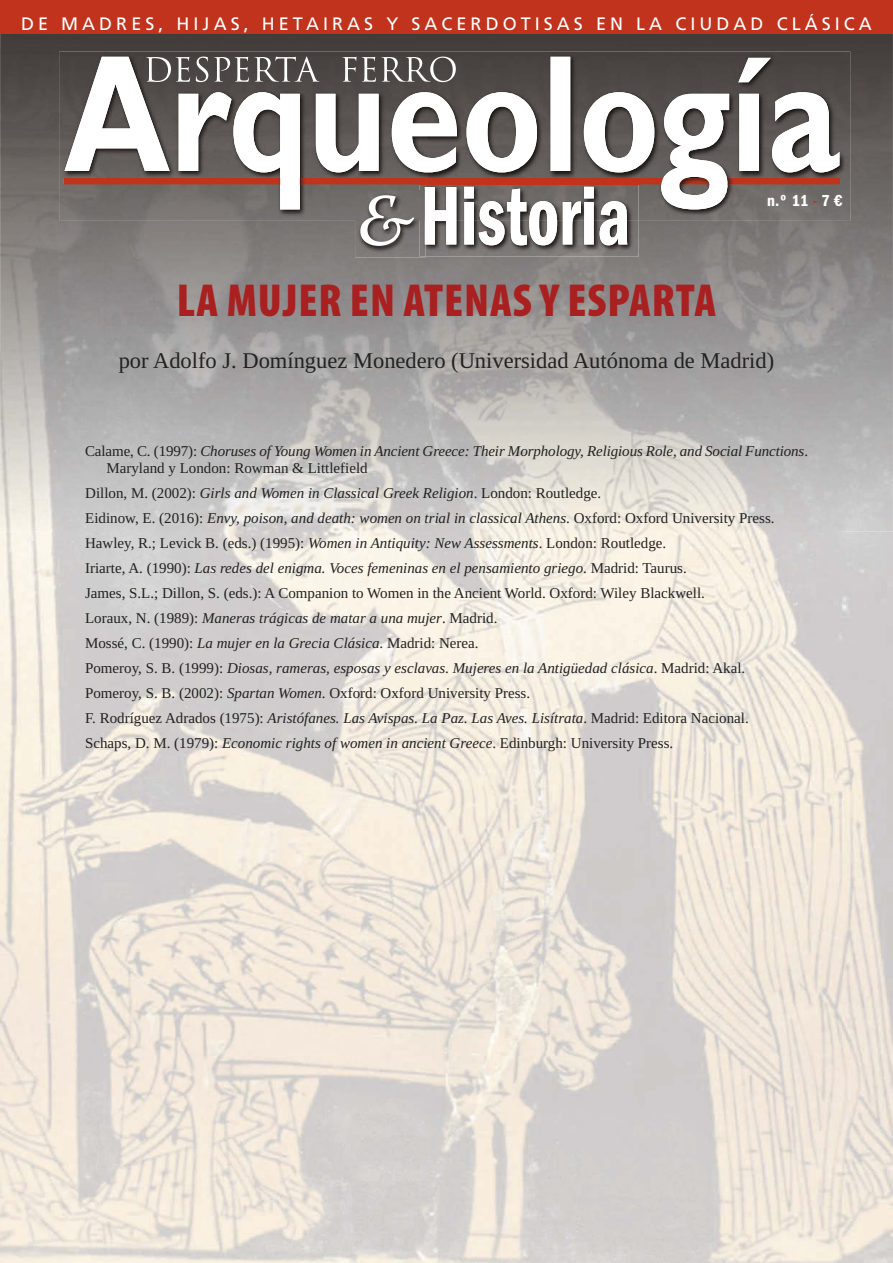
<style>
.page{position:relative;width:893px;height:1263px;background:#fff}
.page>*{position:absolute;margin:0;border:0;box-sizing:border-box;transform-origin:0 0}
.t1{font:900 condensed 46.5px "Myriad Pro";letter-spacing:.02em;color:#a92021}
.t2{font:22.5px "Liberation Serif";color:#222221}
.t3{font:18px "Frutiger LT Std";letter-spacing:.225em;color:#fff}
.t4{font:600 condensed 16.5px "Franklin Gothic LT";color:#fff}
.t5{font:15px/25px "Liberation Serif";color:#222221}
.t6{font:italic 15px/16.5px "Liberation Serif";letter-spacing:-.005em;color:#222221}
.s1{color:#c1331c}
.s2{font-style:normal}
.s3{font-style:italic}
</style>
<div class="page">
<img style="left:0;top:532px;width:51px;height:731px">
<img style="left:842px;top:532px;width:51px;height:731px">
<img style="left:51px;top:532px;width:684px;height:731px">
<img style="left:735px;top:532px;width:107px;height:731px">
<img style="left:0;top:34px;width:105px;height:498px">
<div style="left:105px;top:34px;width:788px;height:38px;background:#423d3a"></div>
<img style="left:841px;top:72px;width:52px;height:460px">
<img style="left:105px;top:221px;width:262px;height:311px">
<img style="left:631px;top:221px;width:210px;height:311px">
<img style="left:367px;top:257px;width:264px;height:275px">
<img style="left:59px;top:52px;width:369px;height:169px">
<img style="left:428px;top:52px;width:422px;height:126px">
<img style="left:638px;top:178px;width:212px;height:43px">
<svg style="left:64px;top:57px;width:775px;height:152px"></svg>
<svg style="left:146px;top:57px;width:310px;height:25px"></svg>
<div style="left:0;top:0;width:893px;height:34px;background:#c1331c"></div>
<img style="left:355px;top:221px;width:283px;height:36px">
<img style="left:420px;top:182px;width:218px;height:39px">
<svg style="left:425px;top:187px;width:202px;height:58px"></svg>
<img style="left:355px;top:190px;width:65px;height:31px">
<img style="left:420px;top:190px;width:6px;height:67px">
<img style="left:425px;top:190px;width:1px;height:54px">
<svg style="left:360px;top:195px;width:54px;height:51px"></svg>
<p class="t3" style="left:21px;top:16px;width:852px">DE MADRES, HIJAS, HETAIRAS Y SACERDOTISAS EN LA CIUDAD CLÁSICA</p>
<p class="t4" style="left:767px;top:191px;width:77px">n.º 11 <span class="s1">-</span> 7 €</p>
<h1 class="t1" style="left:177px;top:284px;width:541px">LA MUJER EN ATENAS Y ESPARTA</h1>
<h2 class="t2" style="left:119px;top:347px;width:657px">por Adolfo J. Domínguez Monedero (Universidad Autónoma de Madrid)</h2>
<p class="t6" style="left:106px;top:443px;width:703px;text-indent:-21px"><span class="s2">Calame, C. (1997):</span> Choruses of Young Women in Ancient Greece: Their Morphology, Religious Role, and Social Functions<span class="s2">.<br>Maryland y London: Rowman &amp; Littlefield</span></p>
<p class="t5" style="left:85px;top:480px;width:691px">Dillon, M. (2002): <span class="s3">Girls and Women in Classical Greek Religion</span>. London: Routledge.<br>Eidinow, E. (2016): <span class="s3">Envy, poison, and death: women on trial in classical Athens</span>. Oxford: Oxford University Press.<br>Hawley, R.; Levick B. (eds.) (1995): <span class="s3">Women in Antiquity: New Assessments</span>. London: Routledge.<br>Iriarte, A. (1990): <span class="s3">Las redes del enigma. Voces femeninas en el pensamiento griego</span>. Madrid: Taurus.<br>James, S.L.; Dillon, S. (eds.): A Companion to Women in the Ancient World. Oxford: Wiley Blackwell.<br>Loraux, N. (1989): <span class="s3">Maneras trágicas de matar a una mujer</span>. Madrid.<br>Mossé, C. (1990): <span class="s3">La mujer en la Grecia Clásica</span>. Madrid: Nerea.<br>Pomeroy, S. B. (1999): <span class="s3">Diosas, rameras, esposas y esclavas. Mujeres en la Antigüedad clásica</span>. Madrid: Akal.<br>Pomeroy, S. B. (2002): <span class="s3">Spartan Women</span>. Oxford: Oxford University Press.<br>F. Rodríguez Adrados (1975): <span class="s3">Aristófanes. Las Avispas. La Paz. Las Aves. Lisítrata</span>. Madrid: Editora Nacional.<br>Schaps, D. M. (1979): <span class="s3">Economic rights of women in ancient Greece</span>. Edinburgh: University Press.</p>
</div>
